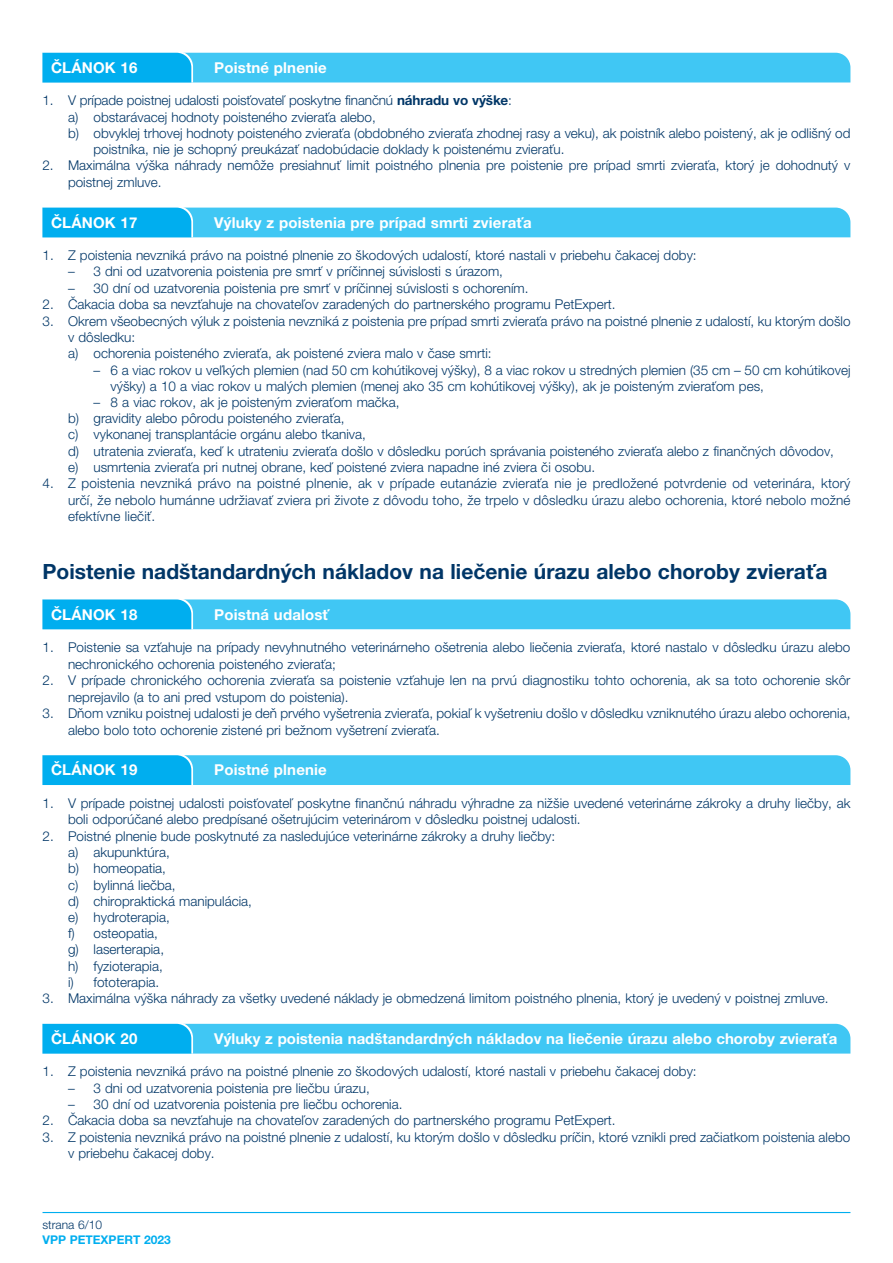
<style>
.page{position:relative;width:893px;height:1263px;background:#fff}
.page>*{position:absolute;margin:0;border:0;box-sizing:border-box;transform-origin:0 0}
.ČÁST{font:700 21px "Helvetica Neue LT Pro";color:#003667}
.ČLÁNEK{font:700 15px "Helvetica Neue LT Pro";letter-spacing:.01em;color:#fff}
.Text__1__2__3___1{font:300 13.5px/16.5px "Helvetica Neue LT Pro";color:#003667}
.Text__a__b__c____2{font:300 13.5px/16.2px "Helvetica Neue LT Pro";color:#003667}
.Text__i__ii__iii{font:300 13.5px/16.2px "Helvetica Neue LT Pro";color:#003667}
.t1{font:700 12px "Helvetica Neue LT Pro";color:#00aeef}
.t2{font:300 12px "Helvetica Neue LT Pro";color:#003667}
.s1{font-weight:700}
</style>
<div class="page">
<hr style="left:43px;top:1212px;width:807px;height:1px;background:#00aeef">
<svg style="left:43px;top:52px;width:807px;height:30px;background:#39c4f3"></svg>
<svg style="left:43px;top:207px;width:807px;height:30px;background:#38c3f3"></svg>
<svg style="left:43px;top:599px;width:807px;height:30px;background:#38c3f3"></svg>
<svg style="left:43px;top:755px;width:807px;height:30px;background:#36c3f3"></svg>
<svg style="left:43px;top:1023px;width:807px;height:30px;background:#3ac4f3"></svg>
<p class="ČLÁNEK" style="left:51px;top:58px;width:88px">ČLÁNOK 16</p>
<p class="ČLÁNEK" style="left:214px;top:58px;width:114px">Poistné plnenie</p>
<p class="Text__1__2__3___1" style="left:43px;top:92px;width:471px">1. V prípade poistnej udalosti poisťovateľ poskytne finančnú <span class="s1">náhradu vo výške</span>:</p>
<p class="Text__a__b__c____2" style="left:68px;top:108px;width:309px">a) obstarávacej hodnoty poisteného zvieraťa alebo,</p>
<p class="Text__a__b__c____2" style="left:94px;top:125px;width:758px;text-indent:-26px">b) obvyklej trhovej hodnoty poisteného zvieraťa (obdobného zvieraťa zhodnej rasy a veku), ak poistník alebo poistený, ak je odlišný od poistníka, nie je schopný preukázať nadobúdacie doklady k poistenému zvieraťu.</p>
<p class="Text__1__2__3___1" style="left:68px;top:157px;width:784px;text-indent:-26px">2. Maximálna výška náhrady nemôže presiahnuť limit poistného plnenia pre poistenie pre prípad smrti zvieraťa, ktorý je dohodnutý v poistnej zmluve.</p>
<p class="ČLÁNEK" style="left:51px;top:213px;width:88px">ČLÁNOK 17</p>
<p class="ČLÁNEK" style="left:214px;top:213px;width:319px">Výluky z poistenia pre prípad smrti zvieraťa</p>
<p class="Text__1__2__3___1" style="left:43px;top:247px;width:656px">1. Z poistenia nevzniká právo na poistné plnenie zo škodových udalostí, ktoré nastali v priebehu čakacej doby:</p>
<p class="Text__a__b__c____2" style="left:68px;top:263px;width:436px">– 3 dni od uzatvorenia poistenia pre smrť v príčinnej súvislosti s úrazom,</p>
<p class="Text__a__b__c____2" style="left:68px;top:279px;width:459px">– 30 dní od uzatvorenia poistenia pre smrť v príčinnej súvislosti s ochorením.</p>
<p class="Text__1__2__3___1" style="left:43px;top:296px;width:572px">2. Čakacia doba sa nevzťahuje na chovateľov zaradených do partnerského programu PetExpert.</p>
<p class="Text__1__2__3___1" style="left:68px;top:312px;width:784px;text-indent:-26px">3. Okrem všeobecných výluk z poistenia nevzniká z poistenia pre prípad smrti zvieraťa právo na poistné plnenie z udalostí, ku ktorým došlo v dôsledku:</p>
<p class="Text__a__b__c____2" style="left:68px;top:345px;width:425px">a) ochorenia poisteného zvieraťa, ak poistené zviera malo v čase smrti:</p>
<p class="Text__i__ii__iii" style="left:111px;top:361px;width:741px;text-indent:-17px">– 6 a viac rokov u veľkých plemien (nad 50 cm kohútikovej výšky), 8 a viac rokov u stredných plemien (35 cm – 50 cm kohútikovej výšky) a 10 a viac rokov u malých plemien (menej ako 35 cm kohútikovej výšky), ak je poisteným zvieraťom pes,</p>
<p class="Text__i__ii__iii" style="left:94px;top:394px;width:307px">– 8 a viac rokov, ak je poisteným zvieraťom mačka,</p>
<p class="Text__a__b__c____2" style="left:68px;top:410px;width:278px">b) gravidity alebo pôrodu poisteného zvieraťa,</p>
<p class="Text__a__b__c____2" style="left:68px;top:426px;width:299px">c) vykonanej transplantácie orgánu alebo tkaniva,</p>
<p class="Text__a__b__c____2" style="left:68px;top:442px;width:767px">d) utratenia zvieraťa, keď k utrateniu zvieraťa došlo v dôsledku porúch správania poisteného zvieraťa alebo z finančných dôvodov,</p>
<p class="Text__a__b__c____2" style="left:68px;top:459px;width:526px">e) usmrtenia zvieraťa pri nutnej obrane, keď poistené zviera napadne iné zviera či osobu.</p>
<p class="Text__1__2__3___1" style="left:68px;top:475px;width:784px;text-align:justify;text-indent:-26px">4. Z poistenia nevzniká právo na poistné plnenie, ak v prípade eutanázie zvieraťa nie je predložené potvrdenie od veterinára, ktorý určí, že nebolo humánne udržiavať zviera pri živote z dôvodu toho, že trpelo v dôsledku úrazu alebo ochorenia, ktoré nebolo možné efektívne liečiť.</p>
<p class="ČÁST" style="left:43px;top:558px;width:786px">Poistenie nadštandardných nákladov na liečenie úrazu alebo choroby zvieraťa</p>
<p class="ČLÁNEK" style="left:51px;top:605px;width:88px">ČLÁNOK 18</p>
<p class="ČLÁNEK" style="left:214px;top:605px;width:116px">Poistná udalosť</p>
<p class="Text__1__2__3___1" style="left:68px;top:639px;width:784px;text-indent:-26px">1. Poistenie sa vzťahuje na prípady nevyhnutného veterinárneho ošetrenia alebo liečenia zvieraťa, ktoré nastalo v dôsledku úrazu alebo nechronického ochorenia poisteného zvieraťa;</p>
<p class="Text__1__2__3___1" style="left:68px;top:672px;width:784px;text-indent:-26px">2. V prípade chronického ochorenia zvieraťa sa poistenie vzťahuje len na prvú diagnostiku tohto ochorenia, ak sa toto ochorenie skôr neprejavilo (a to ani pred vstupom do poistenia).</p>
<p class="Text__1__2__3___1" style="left:68px;top:705px;width:784px;text-indent:-26px">3. Dňom vzniku poistnej udalosti je deň prvého vyšetrenia zvieraťa, pokiaľ k vyšetreniu došlo v dôsledku vzniknutého úrazu alebo ochorenia, alebo bolo toto ochorenie zistené pri bežnom vyšetrení zvieraťa.</p>
<p class="ČLÁNEK" style="left:51px;top:761px;width:88px">ČLÁNOK 19</p>
<p class="ČLÁNEK" style="left:214px;top:761px;width:114px">Poistné plnenie</p>
<p class="Text__1__2__3___1" style="left:68px;top:794px;width:784px;text-indent:-26px">1. V prípade poistnej udalosti poisťovateľ poskytne finančnú náhradu výhradne za nižšie uvedené veterinárne zákroky a druhy liečby, ak boli odporúčané alebo predpísané ošetrujúcim veterinárom v dôsledku poistnej udalosti.</p>
<p class="Text__1__2__3___1" style="left:43px;top:827px;width:514px">2. Poistné plnenie bude poskytnuté za nasledujúce veterinárne zákroky a druhy liečby:</p>
<p class="Text__a__b__c____2" style="left:68px;top:844px;width:103px">a) akupunktúra,</p>
<p class="Text__a__b__c____2" style="left:68px;top:860px;width:100px">b) homeopatia,</p>
<p class="Text__a__b__c____2" style="left:68px;top:876px;width:109px">c) bylinná liečba,</p>
<p class="Text__a__b__c____2" style="left:68px;top:892px;width:185px">d) chiropraktická manipulácia,</p>
<p class="Text__a__b__c____2" style="left:68px;top:909px;width:103px">e) hydroterapia,</p>
<p class="Text__a__b__c____2" style="left:68px;top:925px;width:92px">f) osteopatia,</p>
<p class="Text__a__b__c____2" style="left:68px;top:941px;width:98px">g) laserterapia,</p>
<p class="Text__a__b__c____2" style="left:68px;top:957px;width:96px">h) fyzioterapia,</p>
<p class="Text__a__b__c____2" style="left:68px;top:973px;width:90px">i) fototerapia.</p>
<p class="Text__1__2__3___1" style="left:43px;top:990px;width:785px">3. Maximálna výška náhrady za všetky uvedené náklady je obmedzená limitom poistného plnenia, ktorý je uvedený v poistnej zmluve.</p>
<p class="ČLÁNEK" style="left:51px;top:1029px;width:88px">ČLÁNOK 20</p>
<p class="ČLÁNEK" style="left:214px;top:1029px;width:625px">Výluky z poistenia nadštandardných nákladov na liečenie úrazu alebo choroby zvieraťa</p>
<p class="Text__1__2__3___1" style="left:43px;top:1063px;width:656px">1. Z poistenia nevzniká právo na poistné plnenie zo škodových udalostí, ktoré nastali v priebehu čakacej doby:</p>
<p class="Text__a__b__c____2" style="left:68px;top:1079px;width:303px">– 3 dni od uzatvorenia poistenia pre liečbu úrazu,</p>
<p class="Text__a__b__c____2" style="left:68px;top:1096px;width:333px">– 30 dní od uzatvorenia poistenia pre liečbu ochorenia.</p>
<p class="Text__1__2__3___1" style="left:43px;top:1112px;width:572px">2. Čakacia doba sa nevzťahuje na chovateľov zaradených do partnerského programu PetExpert.</p>
<p class="Text__1__2__3___1" style="left:68px;top:1128px;width:784px;text-indent:-26px">3. Z poistenia nevzniká právo na poistné plnenie z udalostí, ku ktorým došlo v dôsledku príčin, ktoré vznikli pred začiatkom poistenia alebo v priebehu čakacej doby.</p>
<p class="t2" style="left:43px;top:1218px;width:61px">strana 6/10</p>
<p class="t1" style="left:43px;top:1232px;width:130px">VPP PETEXPERT 2023</p>
</div>
